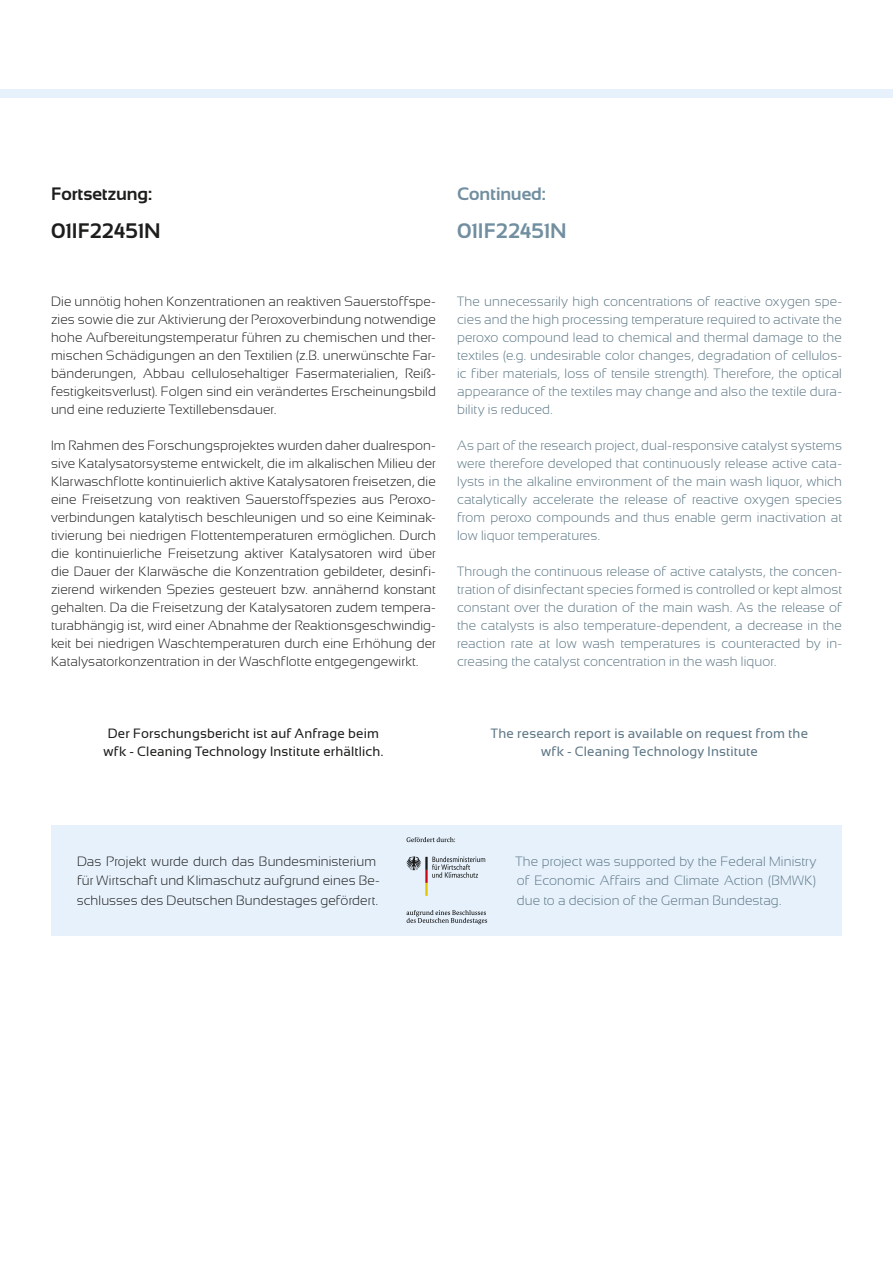
<style>
.page{position:relative;width:893px;height:1263px;background:#fff}
.page>*{position:absolute;margin:0;border:0;box-sizing:border-box;transform-origin:0 0}
.t1{font:700 21px "Sansation";color:#718fa0}
.t2{font:700 21px "Sansation";color:#1d1d1b}
.t3{font:700 18px "Sansation";letter-spacing:-.01em;color:#1d1d1b}
.t4{font:700 18px "Sansation";letter-spacing:-.005em;color:#718fa0}
.t5{font:300 13.5px/18px "Sansation";letter-spacing:.01em;color:#1d1d1b;text-align:justify}
.t6{font:300 13.5px/18px "Sansation";letter-spacing:.01em;color:#5d7785;text-align:justify}
.t7{font:13.5px/18px "Sansation";letter-spacing:.01em;color:#1d1d1b;text-align:center}
.t8{font:13.5px/18px "Sansation";letter-spacing:.01em;color:#5d7785;text-align:center}
</style>
<div class="page">
<div style="left:51px;top:825px;width:791px;height:110px;background:#e6f1fc"></div>
<svg style="left:407px;top:837px;width:48px;height:5px"></svg>
<svg style="left:407px;top:910px;width:80px;height:14px"></svg>
<svg style="left:406px;top:856px;width:79px;height:40px"></svg>
<div style="left:0;top:89px;width:893px;height:9px;background:#e6f1fc"></div>
<h2 class="t3" style="left:51px;top:184px;width:103px">Fortsetzung:</h2>
<h1 class="t2" style="left:51px;top:219px;width:111px">01IF22451N</h1>
<h2 class="t4" style="left:457px;top:184px;width:90px">Continued:</h2>
<h1 class="t1" style="left:457px;top:219px;width:111px">01IF22451N</h1>
<p class="t5" style="left:51px;top:292px;width:386px">Die unnötig hohen Konzentrationen an reaktiven Sauerstoffspe&shy;zies sowie die zur Aktivierung der Peroxoverbindung notwendige hohe Aufbereitungstemperatur führen zu chemischen und ther&shy;mischen Schädigungen an den Textilien (z.B. unerwünschte Far&shy;bänderungen, Abbau cellulosehaltiger Fasermaterialien, Reiß&shy;festigkeitsverlust). Folgen sind ein verändertes Erscheinungsbild und eine reduzierte Textillebensdauer.</p>
<p class="t5" style="left:51px;top:436px;width:386px">Im Rahmen des Forschungsprojektes wurden daher dualrespon&shy;sive Katalysatorsysteme entwickelt, die im alkalischen Milieu der Klarwaschflotte kontinuierlich aktive Katalysatoren freisetzen, die eine Freisetzung von reaktiven Sauerstoffspezies aus Peroxo&shy;verbindungen katalytisch beschleunigen und so eine Keiminak&shy;tivierung bei niedrigen Flottentemperaturen ermöglichen. Durch die kontinuierliche Freisetzung aktiver Katalysatoren wird über die Dauer der Klarwäsche die Konzentration gebildeter, desinfi&shy;zierend wirkenden Spezies gesteuert bzw. annähernd konstant gehalten. Da die Freisetzung der Katalysatoren zudem tempera&shy;turabhängig ist, wird einer Abnahme der Reaktionsgeschwindig&shy;keit bei niedrigen Waschtemperaturen durch eine Erhöhung der Katalysatorkonzentration in der Waschflotte entgegengewirkt.</p>
<p class="t6" style="left:457px;top:292px;width:386px">The unnecessarily high concentrations of reactive oxygen spe&shy;cies and the high processing temperature required to activate the peroxo compound lead to chemical and thermal damage to the textiles (e.g. undesirable color changes, degradation of cellulos&shy;ic fiber materials, loss of tensile strength). Therefore, the optical appearance of the textiles may change and also the textile dura&shy;bility is reduced.</p>
<p class="t6" style="left:457px;top:436px;width:386px">As part of the research project, dual-responsive catalyst systems were therefore developed that continuously release active cata&shy;lysts in the alkaline environment of the main wash liquor, which catalytically accelerate the release of reactive oxygen species from peroxo compounds and thus enable germ inactivation at low liquor temperatures.</p>
<p class="t6" style="left:457px;top:562px;width:386px">Through the continuous release of active catalysts, the concen&shy;tration of disinfectant species formed is controlled or kept almost constant over the duration of the main wash. As the release of the catalysts is also temperature-dependent, a decrease in the reaction rate at low wash temperatures is counteracted by in&shy;creasing the catalyst concentration in the wash liquor.</p>
<p class="t7" style="left:104px;top:724px;width:281px">Der Forschungsbericht ist auf Anfrage beim wfk - Cleaning Technology Institute erhältlich.</p>
<p class="t8" style="left:491px;top:724px;width:319px">The research report is available on request from the wfk - Cleaning Technology Institute</p>
<p class="t5" style="left:77px;top:851px;width:304px;line-height:19.5px;text-align:left">Das Projekt wurde durch das Bundesministerium für Wirtschaft und Klimaschutz aufgrund eines Be&shy;schlusses des Deutschen Bundestages gefördert.</p>
<p class="t6" style="left:516px;top:851px;width:302px;line-height:19.5px">The project was supported by the Federal Ministry of Economic Affairs and Climate Action (BMWK) due to a decision of the German Bundestag.</p>
</div>
